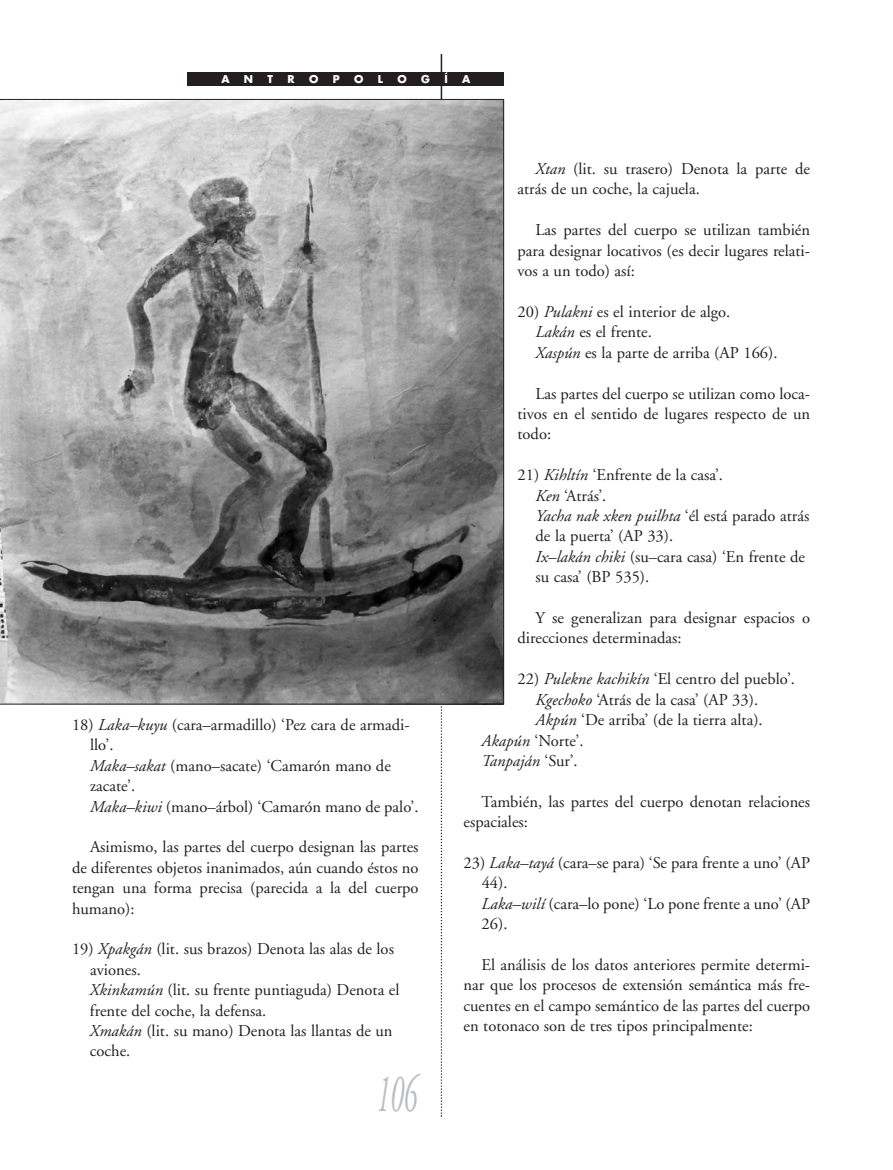
<style>
.page{position:relative;width:893px;height:1170px;background:#fff}
.page>*{position:absolute;margin:0;border:0;box-sizing:border-box;transform-origin:0 0}
.t1{font:italic 54px "Adobe Garamond";color:#bcbdc0;scale:.5 1}
.t2{font:16.5px/20.4px "Adobe Garamond";color:#231f20}
.t3{font:italic 16.5px "Adobe Garamond";color:#231f20}
.t4{font:700 10.5px "Futura";color:#fff}
.s1{font-style:italic}
.s2{font-style:normal}
</style>
<div class="page">
<hr style="left:441px;top:54px;width:1px;height:306px;background:#231f20">
<svg style="left:441px;top:704px;width:1px;height:412px"></svg>
<div style="left:188px;top:72px;width:316px;height:14px;background:#231f20"></div>
<svg style="left:0;top:99px;width:504px;height:605px;background:#909090"></svg>
<p class="t4" style="left:221px;top:74px;width:10px">A</p>
<p class="t4" style="left:244px;top:74px;width:11px">N</p>
<p class="t4" style="left:268px;top:74px;width:7px">T</p>
<p class="t4" style="left:288px;top:74px;width:9px">R</p>
<p class="t4" style="left:309px;top:74px;width:11px">O</p>
<p class="t4" style="left:333px;top:74px;width:8px">P</p>
<p class="t4" style="left:354px;top:74px;width:11px">O</p>
<p class="t4" style="left:378px;top:74px;width:7px">L</p>
<p class="t4" style="left:397px;top:74px;width:11px">O</p>
<p class="t4" style="left:421px;top:74px;width:10px">G</p>
<p class="t4" style="left:444px;top:74px;width:5px">Í</p>
<p class="t4" style="left:462px;top:74px;width:10px">A</p>
<p class="t2" style="left:90px;top:715px;width:330px;text-indent:-18px">18) <span class="s1">Laka–kuyu</span> (cara–armadillo) ‘Pez cara de armadi&shy;llo’.<br><span class="s1">Maka–sakat</span> (mano–sacate) ‘Camarón mano de zacate’.<br><span class="s1">Maka–kiwi</span> (mano–árbol) ‘Camarón mano de palo’.</p>
<p class="t2" style="left:72px;top:838px;width:348px;text-align:justify;text-indent:18px">Asimismo, las partes del cuerpo designan las partes de diferentes objetos inanimados, aún cuando éstos no tengan una forma precisa (parecida a la del cuerpo humano):</p>
<p class="t2" style="left:90px;top:940px;width:311px;text-indent:-18px">19) <span class="s1">Xpakgán</span> (lit. sus brazos) Denota las alas de los aviones.<br><span class="s1">Xkinkamún</span> (lit. su frente puntiaguda) Denota el frente del coche, la defensa.<br><span class="s1">Xmakán</span> (lit. su mano) Denota las llantas de un coche.</p>
<h1 class="t1" style="left:377px;top:1071px;width:82px">106</h1>
<p class="t2" style="left:517px;top:160px;width:294px;text-indent:18px"><span class="s1">Xtan</span> (lit. su trasero) Denota la parte de atrás de un coche, la cajuela.</p>
<p class="t2" style="left:517px;top:221px;width:294px;text-align:justify;text-indent:18px">Las partes del cuerpo se utilizan también para designar locativos (es decir lugares relati&shy;vos a un todo) así:</p>
<p class="t2" style="left:535px;top:303px;width:244px;text-indent:-18px">20) <span class="s1">Pulakni</span> es el interior de algo.<br><span class="s1">Lakán</span> es el frente.<br><span class="s1">Xaspún</span> es la parte de arriba (AP 166).</p>
<p class="t2" style="left:517px;top:384px;width:294px;text-align:justify;text-indent:18px">Las partes del cuerpo se utilizan como loca&shy;tivos en el sentido de lugares respecto de un todo:</p>
<p class="t2" style="left:535px;top:466px;width:275px;text-indent:-18px">21) <span class="s1">Kihltín</span> ‘Enfrente de la casa’.<br><span class="s1">Ken</span> ‘Atrás’.<br><span class="s1">Yacha nak xken puilhta</span> ‘él está parado atrás de la puerta’ (AP 33).<br><span class="s1">Ix–lakán chiki</span> (su–cara casa) ‘En frente de su casa’ (BP 535).</p>
<p class="t2" style="left:517px;top:609px;width:294px;text-indent:18px">Y se generalizan para designar espacios o direcciones determinadas:</p>
<p class="t2" style="left:517px;top:670px;width:279px">22) <span class="s1">Pulekne kachikín</span> ‘El centro del pueblo’.</p>
<p class="t2" style="left:535px;top:690px;width:224px"><span class="s1">Kgechoko</span> ‘Atrás de la casa’ (AP 33).</p>
<p class="t2" style="left:535px;top:711px;width:229px"><span class="s1">Akpún</span> ‘De arriba’ (de la tierra alta).</p>
<p class="t2" style="left:482px;top:731px;width:103px"><span class="s1">Akapún</span> ‘Norte’.</p>
<p class="t3" style="left:482px;top:754px;width:98px">Tanpaján <span class="s2">‘Sur’.</span></p>
<p class="t2" style="left:464px;top:792px;width:348px;text-indent:18px">También, las partes del cuerpo denotan relaciones espaciales:</p>
<p class="t2" style="left:482px;top:853px;width:330px;text-indent:-18px">23) <span class="s1">Laka–tayá</span> (cara–se para) ‘Se para frente a uno’ (AP<br>44).<br><span class="s1">Laka–wilí</span> (cara–lo pone) ‘Lo pone frente a uno’ (AP<br>26).</p>
<p class="t2" style="left:464px;top:955px;width:348px;text-align:justify;text-indent:18px">El análisis de los datos anteriores permite determi&shy;nar que los procesos de extensión semántica más fre&shy;cuentes en el campo semántico de las partes del cuerpo en totonaco son de tres tipos principalmente:</p>
</div>
